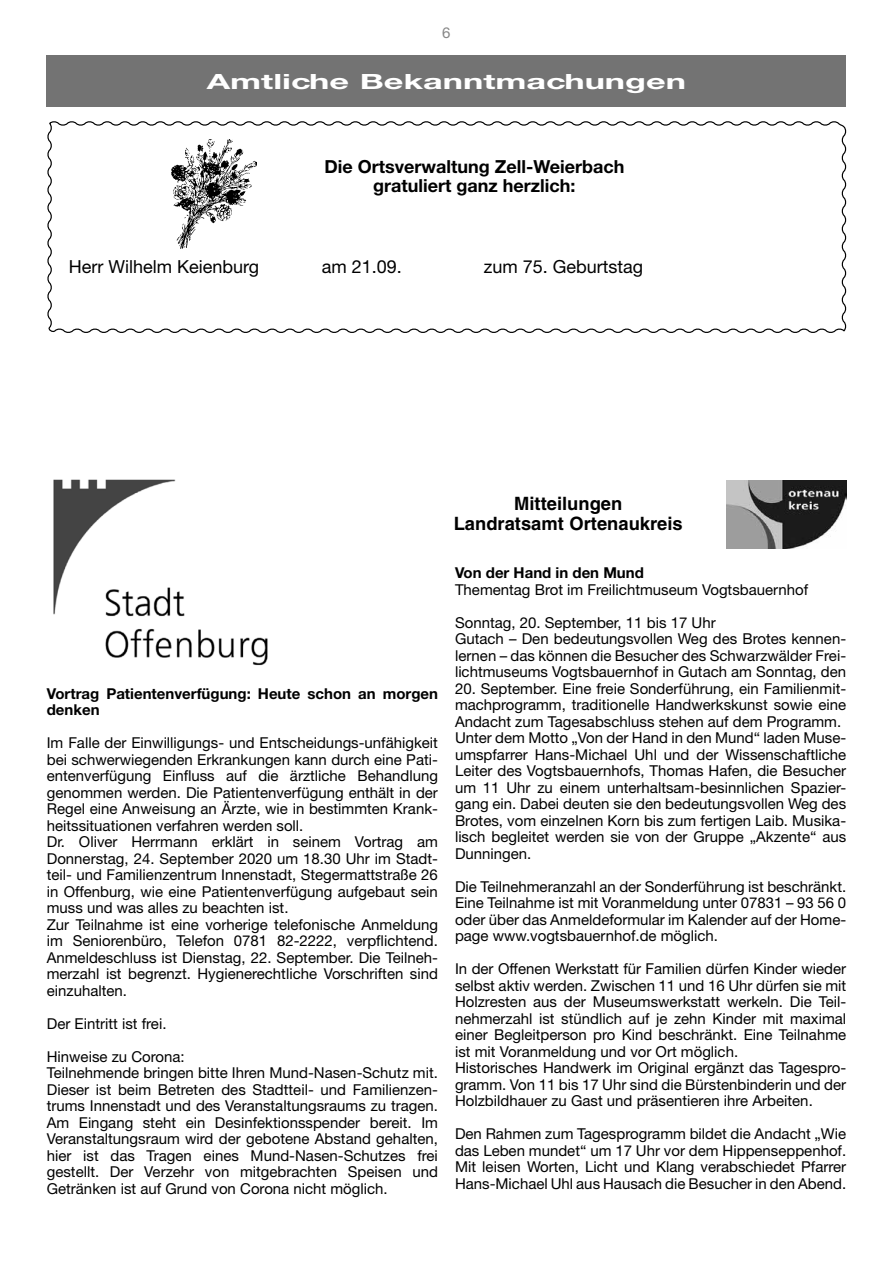
<style>
.page{position:relative;width:893px;height:1263px;background:#fff}
.page>*{position:absolute;margin:0;border:0;box-sizing:border-box;transform-origin:0 0}
.t1{font:700 21px "Helvetica Neue CE";color:#fff;scale:1.63 1}
.t2{font:18.3px/20.1px "Helvetica Bold OV KIQRUB";color:#000;text-align:center}
.t3{font:700 18px/19.5px "Helvetica Neue LT Std";color:#000;text-align:center}
.t4{font:18px "Helvetica Neue LT Std";color:#000}
.t5{font:15px/16.5px "Helvetica Neue LT Std";color:#000}
.t6{font:700 15px/16.5px "Helvetica Neue LT Std";color:#000}
.t7{font:15px "Helvetica Neue LT Std";color:#878787}
</style>
<div class="page">
<img style="left:53px;top:479px;width:215px;height:187px">
<img style="left:727px;top:480px;width:119px;height:69px">
<div style="left:47px;top:55px;width:799px;height:51px;background:#737373"></div>
<svg style="left:47px;top:121px;width:800px;height:212px"></svg>
<img style="left:172px;top:139px;width:85px;height:109px">
<p class="t7" style="left:442px;top:24px;width:10px">6</p>
<h1 class="t1" style="left:207px;top:68px;width:296px">Amtliche Bekanntmachungen</h1>
<p class="t3" style="left:324px;top:156px;width:301px">Die Ortsverwaltung Zell-Weierbach gratuliert ganz herzlich:</p>
<p class="t4" style="left:69px;top:256px;width:192px">Herr Wilhelm Keienburg</p>
<p class="t4" style="left:322px;top:256px;width:82px">am 21.09.</p>
<p class="t4" style="left:484px;top:256px;width:161px">zum 75. Geburtstag</p>
<p class="t6" style="left:47px;top:685px;width:393px">Vortrag Patientenverfügung: Heute schon an morgen denken</p>
<p class="t5" style="left:47px;top:734px;width:393px">Im Falle der Einwilligungs- und Entscheidungs-unfähigkeit bei schwerwiegenden Erkrankungen kann durch eine Pati&shy;entenverfügung Einfluss auf die ärztliche Behandlung genommen werden. Die Patientenverfügung enthält in der Regel eine Anweisung an Ärzte, wie in bestimmten Krank&shy;heitssituationen verfahren werden soll.<br>Dr. Oliver Herrmann erklärt in seinem Vortrag am Donnerstag, 24. September 2020 um 18.30 Uhr im Stadt&shy;teil- und Familienzentrum Innenstadt, Stegermattstraße 26 in Offenburg, wie eine Patientenverfügung aufgebaut sein muss und was alles zu beachten ist.<br>Zur Teilnahme ist eine vorherige telefonische Anmeldung im Seniorenbüro, Telefon 0781 82-2222, verpflichtend.<br>Anmeldeschluss ist Dienstag, 22. September. Die Teilneh&shy;merzahl ist begrenzt. Hygienerechtliche Vorschriften sind einzuhalten.</p>
<p class="t5" style="left:47px;top:1015px;width:121px">Der Eintritt ist frei.</p>
<p class="t5" style="left:47px;top:1048px;width:393px">Hinweise zu Corona:<br>Teilnehmende bringen bitte Ihren Mund-Nasen-Schutz mit.<br>Dieser ist beim Betreten des Stadtteil- und Familienzen&shy;trums Innenstadt und des Veranstaltungsraums zu tragen.<br>Am Eingang steht ein Desinfektionsspender bereit. Im Veranstaltungsraum wird der gebotene Abstand gehalten, hier ist das Tragen eines Mund-Nasen-Schutzes frei gestellt. Der Verzehr von mitgebrachten Speisen und Getränken ist auf Grund von Corona nicht möglich.</p>
<p class="t2" style="left:454px;top:493px;width:231px">Mitteilungen<br>Landratsamt Ortenaukreis</p>
<p class="t6" style="left:455px;top:564px;width:190px">Von der Hand in den Mund</p>
<p class="t5" style="left:455px;top:581px;width:355px">Thementag Brot im Freilichtmuseum Vogtsbauernhof</p>
<p class="t5" style="left:455px;top:614px;width:393px">Sonntag, 20. September, 11 bis 17 Uhr<br>Gutach – Den bedeutungsvollen Weg des Brotes kennen&shy;lernen – das können die Besucher des Schwarzwälder Frei&shy;lichtmuseums Vogtsbauernhof in Gutach am Sonntag, den</p>
<p class="t5" style="left:455px;top:680px;width:393px">20. September. Eine freie Sonderführung, ein Familienmit&shy;machprogramm, traditionelle Handwerkskunst sowie eine Andacht zum Tagesabschluss stehen auf dem Programm.<br>Unter dem Motto „Von der Hand in den Mund“ laden Muse&shy;umspfarrer Hans-Michael Uhl und der Wissenschaftliche Leiter des Vogtsbauernhofs, Thomas Hafen, die Besucher um 11 Uhr zu einem unterhaltsam-besinnlichen Spazier&shy;gang ein. Dabei deuten sie den bedeutungsvollen Weg des Brotes, vom einzelnen Korn bis zum fertigen Laib. Musika&shy;lisch begleitet werden sie von der Gruppe „Akzente“ aus Dunningen.</p>
<p class="t5" style="left:455px;top:878px;width:393px;text-align:justify">Die Teilnehmeranzahl an der Sonderführung ist beschränkt.<br>Eine Teilnahme ist mit Voranmeldung unter 07831 – 93 56 0 oder über das Anmeldeformular im Kalender auf der Home&shy;page www.vogtsbauernhof.de möglich.</p>
<p class="t5" style="left:455px;top:960px;width:393px">In der Offenen Werkstatt für Familien dürfen Kinder wieder selbst aktiv werden. Zwischen 11 und 16 Uhr dürfen sie mit Holzresten aus der Museumswerkstatt werkeln. Die Teil&shy;nehmerzahl ist stündlich auf je zehn Kinder mit maximal einer Begleitperson pro Kind beschränkt. Eine Teilnahme ist mit Voranmeldung und vor Ort möglich.<br>Historisches Handwerk im Original ergänzt das Tagespro&shy;gramm. Von 11 bis 17 Uhr sind die Bürstenbinderin und der Holzbildhauer zu Gast und präsentieren ihre Arbeiten.</p>
<p class="t5" style="left:455px;top:1125px;width:393px;text-align:justify">Den Rahmen zum Tagesprogramm bildet die Andacht „Wie das Leben mundet“ um 17 Uhr vor dem Hippenseppenhof.<br>Mit leisen Worten, Licht und Klang verabschiedet Pfarrer Hans-Michael Uhl aus Hausach die Besucher in den Abend.</p>
</div>
